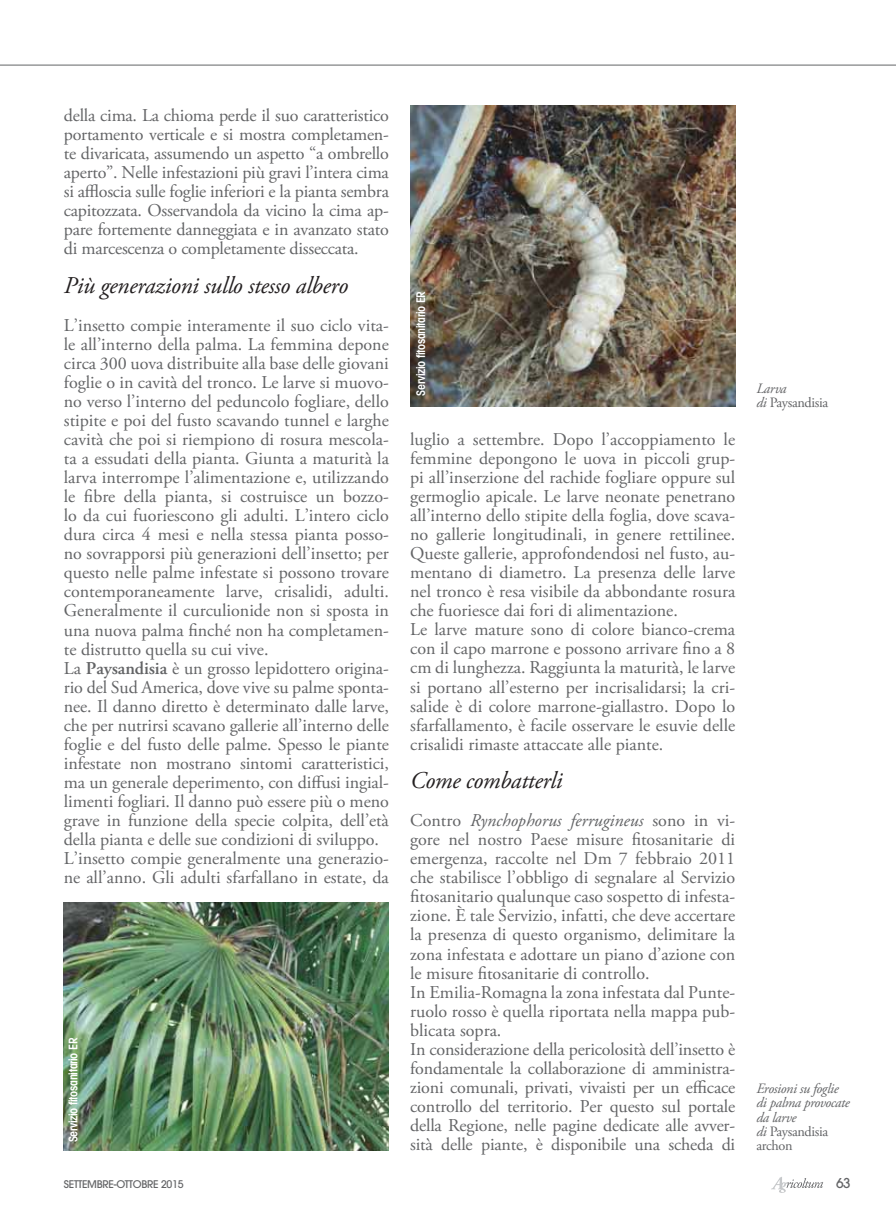
<style>
.page{position:relative;width:896px;height:1214px;background:#fff}
.page>*{position:absolute;margin:0;border:0;box-sizing:border-box;transform-origin:0 0}
.t1{font:italic 24px "Adobe Garamond Pro";letter-spacing:-.015em;color:#231f20}
.t2{font:18px/19px "Adobe Garamond Pro";color:#636466}
.t3{font:italic 14.25px/14.2px "Adobe Garamond Pro";letter-spacing:-.025em;color:#636466}
.t4{font:14.25px/14.2px "Adobe Garamond Pro";letter-spacing:-.025em;color:#636466}
.t5{font:500 13.5px "Avant Garde";color:#636466}
.t6{font:600 condensed 12px "Avant Garde";letter-spacing:-.03em;color:#fff}
.t7{font:500 10.5px "Avant Garde";letter-spacing:-.025em;color:#636466}
.s1{font-weight:600}
.s2{font-style:italic}
.s3{font-style:normal}
</style>
<div class="page">
<hr style="left:0;top:65px;width:896px;height:1px;background:#636466">
<svg style="left:771px;top:1177px;width:52px;height:15px"></svg>
<img style="left:410px;top:105px;width:325px;height:302px">
<img style="left:63px;top:902px;width:326px;height:248px">
<p class="t2" style="left:64px;top:107px;width:327px;text-align:justify">della cima. La chioma perde il suo caratteristico portamento verticale e si mostra completamen&shy;te divaricata, assumendo un aspetto “a ombrello aperto”. Nelle infestazioni più gravi l’intera cima si affloscia sulle foglie inferiori e la pianta sembra capitozzata. Osservandola da vicino la cima ap&shy;pare fortemente danneggiata e in avanzato stato di marcescenza o completamente disseccata.</p>
<h1 class="t1" style="left:64px;top:273px;width:286px">Più generazioni sullo stesso albero</h1>
<p class="t2" style="left:64px;top:316px;width:327px">L’insetto compie interamente il suo ciclo vita&shy;le all’interno della palma. La femmina depone circa 300 uova distribuite alla base delle giovani foglie o in cavità del tronco. Le larve si muovo&shy;no verso l’interno del peduncolo fogliare, dello stipite e poi del fusto scavando tunnel e larghe cavità che poi si riempiono di rosura mescola&shy;ta a essudati della pianta. Giunta a maturità la larva interrompe l’alimentazione e, utilizzando le fibre della pianta, si costruisce un bozzo&shy;lo da cui fuoriescono gli adulti. L’intero ciclo dura circa 4 mesi e nella stessa pianta posso&shy;no sovrapporsi più generazioni dell’insetto; per questo nelle palme infestate si possono trovare contemporaneamente larve, crisalidi, adulti.<br>Generalmente il curculionide non si sposta in una nuova palma finché non ha completamen&shy;te distrutto quella su cui vive.<br>La <span class="s1">Paysandisia</span> è un grosso lepidottero origina&shy;rio del Sud America, dove vive su palme sponta&shy;nee. Il danno diretto è determinato dalle larve, che per nutrirsi scavano gallerie all’interno delle foglie e del fusto delle palme. Spesso le piante infestate non mostrano sintomi caratteristici, ma un generale deperimento, con diffusi ingial&shy;limenti fogliari. Il danno può essere più o meno grave in funzione della specie colpita, dell’età della pianta e delle sue condizioni di sviluppo.<br>L’insetto compie generalmente una generazio&shy;ne all’anno. Gli adulti sfarfallano in estate, da</p>
<p class="t6" style="left:69px;top:1142px;width:106px;rotate:-90deg">Servizio fitosanitario ER</p>
<p class="t6" style="left:416px;top:396px;width:106px;rotate:-90deg">Servizio fitosanitario ER</p>
<p class="t2" style="left:410px;top:430px;width:327px">luglio a settembre. Dopo l’accoppiamento le femmine depongono le uova in piccoli grup&shy;pi all’inserzione del rachide fogliare oppure sul germoglio apicale. Le larve neonate penetrano all’interno dello stipite della foglia, dove scava&shy;no gallerie longitudinali, in genere rettilinee.<br>Queste gallerie, approfondendosi nel fusto, au&shy;mentano di diametro. La presenza delle larve nel tronco è resa visibile da abbondante rosura che fuoriesce dai fori di alimentazione.<br>Le larve mature sono di colore bianco-crema con il capo marrone e possono arrivare fino a 8 cm di lunghezza. Raggiunta la maturità, le larve si portano all’esterno per incrisalidarsi; la cri&shy;salide è di colore marrone-giallastro. Dopo lo sfarfallamento, è facile osservare le esuvie delle crisalidi rimaste attaccate alle piante.</p>
<h1 class="t1" style="left:410px;top:769px;width:154px">Come combatterli</h1>
<p class="t2" style="left:410px;top:811px;width:327px">Contro <span class="s2">Rynchophorus ferrugineus</span> sono in vi&shy;gore nel nostro Paese misure fitosanitarie di emergenza, raccolte nel Dm 7 febbraio 2011 che stabilisce l’obbligo di segnalare al Servizio fitosanitario qualunque caso sospetto di infesta&shy;zione. È tale Servizio, infatti, che deve accertare la presenza di questo organismo, delimitare la zona infestata e adottare un piano d’azione con le misure fitosanitarie di controllo.<br>In Emilia-Romagna la zona infestata dal Punte&shy;ruolo rosso è quella riportata nella mappa pub&shy;blicata sopra.<br>In considerazione della pericolosità dell’insetto è fondamentale la collaborazione di amministra&shy;zioni comunali, privati, vivaisti per un efficace controllo del territorio. Per questo sul portale della Regione, nelle pagine dedicate alle avver&shy;sità delle piante, è disponibile una scheda di</p>
<p class="t4" style="left:756px;top:382px;width:73px"><span class="s2">Larva<br>di</span> Paysandisia</p>
<p class="t3" style="left:756px;top:1082px;width:95px">Erosioni su foglie di palma provocate da larve<br>di <span class="s3">Paysandisia archon</span></p>
<p class="t7" style="left:64px;top:1180px;width:121px">SETTEMBRE-OTTOBRE 2015</p>
<p class="t5" style="left:836px;top:1177px;width:16px">63</p>
</div>
